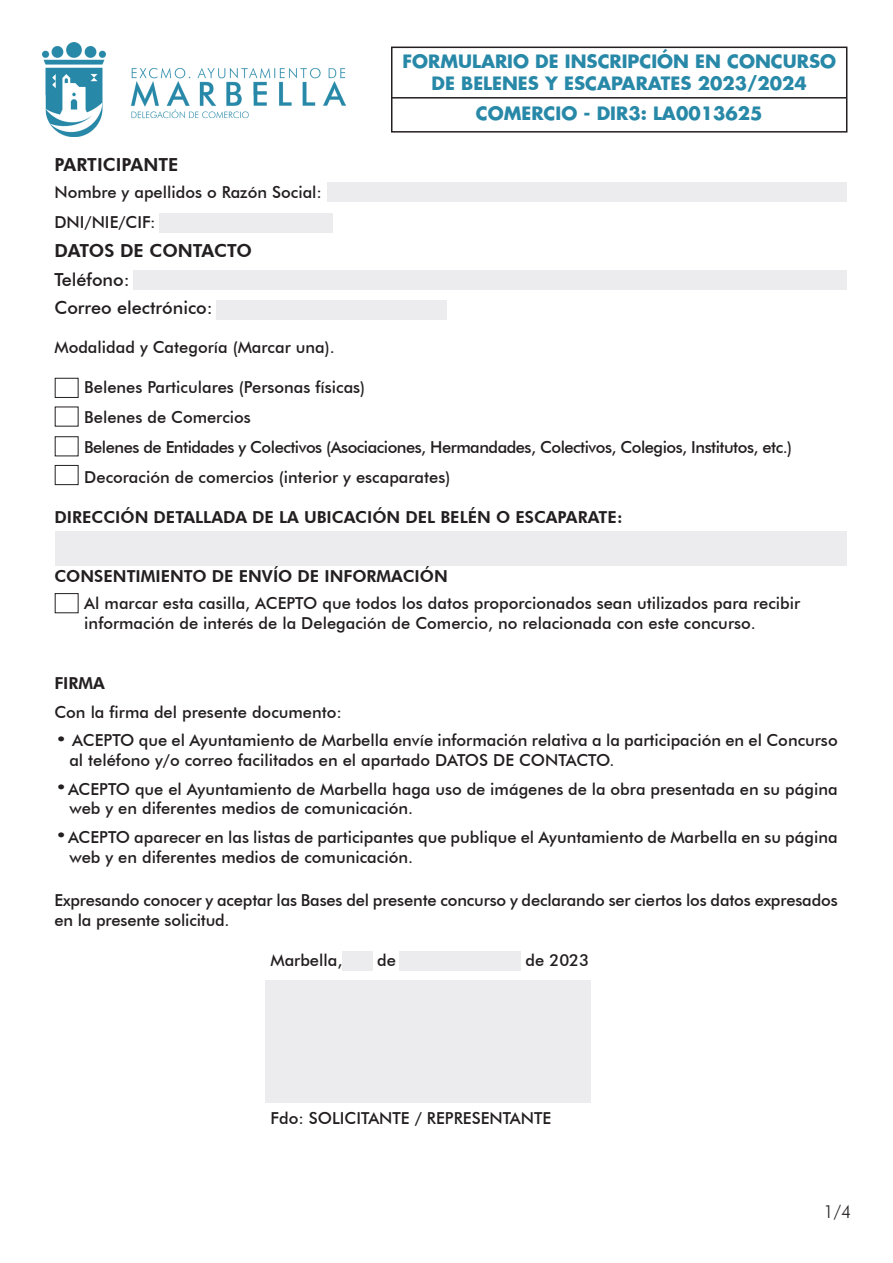
<style>
.page{position:relative;width:893px;height:1263px;background:#fff}
.page>*{position:absolute;margin:0;border:0;box-sizing:border-box;transform-origin:0 0}
.t1{font:500 45px "Futura BT";color:#231f20}
.t2{font:700 18px/21.6px "Futura";color:#2888a8;text-align:center}
.t3{font:800 18px "Futura BT";color:#231f20}
.t4{font:500 18px "Futura BT";color:#231f20}
.t5{font:300 18px "Futura BT";color:#231f20}
.t6{font:500 16.5px/19.8px "Futura BT";color:#231f20}
.t7{font:500 16.5px "Futura BT";letter-spacing:-.03em;color:#231f20}
.t8{font:800 16.5px "Futura BT";color:#231f20}
</style>
<div class="page">
<img style="left:43px;top:43px;width:302px;height:94px">
<div style="left:55px;top:378px;width:24px;height:20px;border:1px solid #231f20"></div>
<div style="left:55px;top:436px;width:24px;height:20px;border:1px solid #231f20"></div>
<div style="left:391px;top:47px;width:456px;height:86px;border:2px solid #231f20"></div>
<hr style="left:392px;top:97px;width:455px;height:2px;background:#231f20">
<div style="left:327px;top:183px;width:520px;height:19px;background:#ececee"></div>
<div style="left:159px;top:214px;width:174px;height:19px;background:#ececee"></div>
<div style="left:133px;top:270px;width:714px;height:20px;background:#ececee"></div>
<div style="left:216px;top:300px;width:230px;height:19px;background:#ececee"></div>
<div style="left:55px;top:465px;width:24px;height:20px;border:1px solid #231f20"></div>
<div style="left:55px;top:531px;width:792px;height:35px;background:#ececee"></div>
<div style="left:55px;top:593px;width:24px;height:20px;border:1px solid #231f20"></div>
<div style="left:343px;top:951px;width:30px;height:20px;background:#ececee"></div>
<div style="left:399px;top:951px;width:122px;height:20px;background:#ececee"></div>
<div style="left:265px;top:980px;width:326px;height:122px;background:#ececee"></div>
<p class="t3" style="left:54px;top:153px;width:126px">PARTICIPANTE</p>
<p class="t6" style="left:54px;top:182px;width:269px">Nombre y apellidos o Razón Social:</p>
<p class="t6" style="left:54px;top:212px;width:103px">DNI/NIE/CIF:</p>
<p class="t3" style="left:54px;top:240px;width:199px">DATOS DE CONTACTO</p>
<p class="t4" style="left:54px;top:268px;width:77px">Teléfono:</p>
<p class="t4" style="left:54px;top:297px;width:160px">Correo electrónico:</p>
<p class="t2" style="left:402px;top:50px;width:435px">FORMULARIO DE INSCRIPCIÓN EN CONCURSO<br>DE BELENES Y ESCAPARATES 2023/2024</p>
<p class="t2" style="left:476px;top:102px;width:288px">COMERCIO - DIR3: LA0013625</p>
<p class="t6" style="left:54px;top:337px;width:282px">Modalidad y Categoría (Marcar una).</p>
<p class="t6" style="left:84px;top:377px;width:282px">Belenes Particulares (Personas físicas)</p>
<p class="t6" style="left:84px;top:407px;width:168px">Belenes de Comercios</p>
<p class="t7" style="left:84px;top:437px;width:709px">Belenes de Entidades y Colectivos (Asociaciones, Hermandades, Colectivos, Colegios, Institutos, etc.)</p>
<p class="t6" style="left:84px;top:467px;width:368px">Decoración de comercios (interior y escaparates)</p>
<p class="t8" style="left:54px;top:507px;width:570px">DIRECCIÓN DETALLADA DE LA UBICACIÓN DEL BELÉN O ESCAPARATE:</p>
<p class="t8" style="left:54px;top:566px;width:395px">CONSENTIMIENTO DE ENVÍO DE INFORMACIÓN</p>
<p class="t6" style="left:84px;top:593px;width:717px">Al marcar esta casilla, ACEPTO que todos los datos proporcionados sean utilizados para recibir información de interés de la Delegación de Comercio, no relacionada con este concurso.</p>
<p class="t8" style="left:54px;top:673px;width:52px">FIRMA</p>
<p class="t6" style="left:54px;top:702px;width:289px">Con la firma del presente documento:</p>
<p class="t1" style="left:54px;top:710px;width:15px">·</p>
<p class="t6" style="left:72px;top:730px;width:767px">ACEPTO que el Ayuntamiento de Marbella envíe información relativa a la participación en el Concurso</p>
<p class="t6" style="left:69px;top:750px;width:547px">al teléfono y/o correo facilitados en el apartado DATOS DE CONTACTO.</p>
<p class="t1" style="left:54px;top:759px;width:15px">·</p>
<p class="t6" style="left:68px;top:779px;width:771px">ACEPTO que el Ayuntamiento de Marbella haga uso de imágenes de la obra presentada en su página</p>
<p class="t6" style="left:69px;top:798px;width:345px">web y en diferentes medios de comunicación.</p>
<p class="t1" style="left:54px;top:807px;width:15px">·</p>
<p class="t6" style="left:68px;top:827px;width:771px">ACEPTO aparecer en las listas de participantes que publique el Ayuntamiento de Marbella en su página</p>
<p class="t6" style="left:69px;top:847px;width:345px">web y en diferentes medios de comunicación.</p>
<p class="t6" style="left:54px;top:890px;width:785px">Expresando conocer y aceptar las Bases del presente concurso y declarando ser ciertos los datos expresados en la presente solicitud.</p>
<p class="t6" style="left:270px;top:950px;width:73px">Marbella,</p>
<p class="t6" style="left:377px;top:950px;width:20px">de</p>
<p class="t6" style="left:526px;top:950px;width:65px">de 2023</p>
<p class="t6" style="left:270px;top:1108px;width:282px">Fdo: SOLICITANTE / REPRESENTANTE</p>
<p class="t5" style="left:823px;top:1201px;width:29px">1/4</p>
</div>
